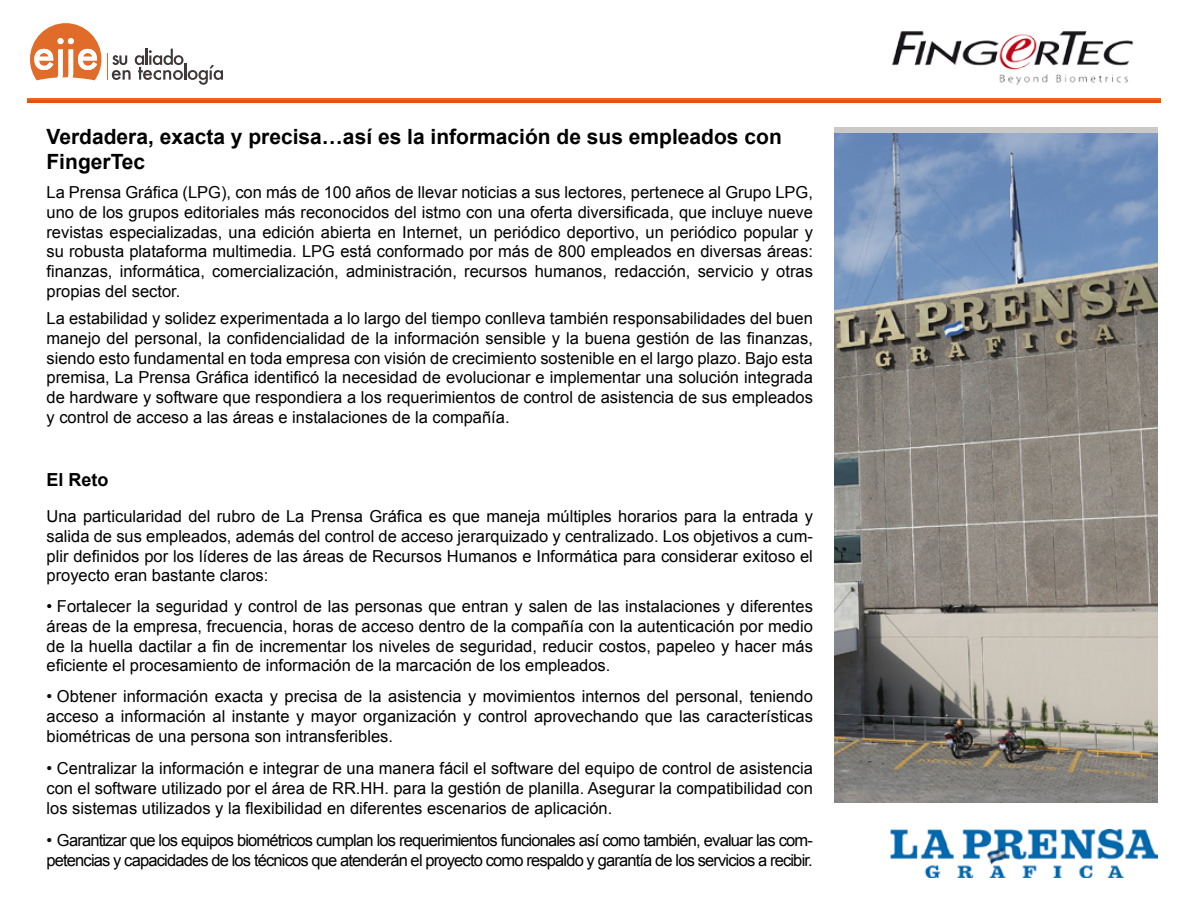
<style>
.page{position:relative;width:1188px;height:918px;background:#fff}
.page>*{position:absolute;margin:0;border:0;box-sizing:border-box;transform-origin:0 0}
.t1{font:700 21px/25.2px "Arial";color:#000}
.t2{font:700 18px "Arial";color:#000}
.t3{font:16.5px/19.8px "Arial";color:#000;text-align:justify}
.t4{font:16.5px/19.8px "Arial";letter-spacing:-.05em;color:#000}
</style>
<div class="page">
<hr style="left:27px;top:98px;width:1134px;height:4px;background:#ef6421">
<hr style="left:27px;top:100px;width:1134px;height:2px;background:#de5511">
<img style="left:892px;top:31px;width:242px;height:54px">
<svg style="left:30px;top:23px;width:71px;height:57px"></svg>
<svg style="left:107px;top:49px;width:116px;height:36px"></svg>
<img style="left:890px;top:830px;width:268px;height:47px">
<img style="left:834px;top:133px;width:324px;height:670px">
<p class="t1" style="left:46px;top:125px;width:737px">Verdadera, exacta y precisa…así es la información de sus empleados con<br>FingerTec</p>
<p class="t3" style="left:46px;top:182px;width:768px">La Prensa Gráfica (LPG), con más de 100 años de llevar noticias a sus lectores, pertenece al Grupo LPG, uno de los grupos editoriales más reconocidos del istmo con una oferta diversificada, que incluye nueve revistas especializadas, una edición abierta en Internet, un periódico deportivo, un periódico popular y su robusta plataforma multimedia. LPG está conformado por más de 800 empleados en diversas áreas: finanzas, informática, comercialización, administración, recursos humanos, redacción, servicio y otras propias del sector.</p>
<p class="t3" style="left:46px;top:308px;width:768px">La estabilidad y solidez experimentada a lo largo del tiempo conlleva también responsabilidades del buen manejo del personal, la confidencialidad de la información sensible y la buena gestión de las finanzas, siendo esto fundamental en toda empresa con visión de crecimiento sostenible en el largo plazo. Bajo esta premisa, La Prensa Gráfica identificó la necesidad de evolucionar e implementar una solución integrada de hardware y software que respondiera a los requerimientos de control de asistencia de sus empleados y control de acceso a las áreas e instalaciones de la compañía.</p>
<p class="t2" style="left:46px;top:468px;width:64px">El Reto</p>
<p class="t3" style="left:46px;top:506px;width:768px">Una particularidad del rubro de La Prensa Gráfica es que maneja múltiples horarios para la entrada y salida de sus empleados, además del control de acceso jerarquizado y centralizado. Los objetivos a cum&shy;plir definidos por los líderes de las áreas de Recursos Humanos e Informática para considerar exitoso el proyecto eran bastante claros:</p>
<p class="t3" style="left:46px;top:596px;width:768px">• Fortalecer la seguridad y control de las personas que entran y salen de las instalaciones y diferentes áreas de la empresa, frecuencia, horas de acceso dentro de la compañía con la autenticación por medio de la huella dactilar a fin de incrementar los niveles de seguridad, reducir costos, papeleo y hacer más eficiente el procesamiento de información de la marcación de los empleados.</p>
<p class="t3" style="left:46px;top:686px;width:768px">• Obtener información exacta y precisa de la asistencia y movimientos internos del personal, teniendo acceso a información al instante y mayor organización y control aprovechando que las características biométricas de una persona son intransferibles.</p>
<p class="t3" style="left:46px;top:759px;width:768px">• Centralizar la información e integrar de una manera fácil el software del equipo de control de asistencia con el software utilizado por el área de RR.HH. para la gestión de planilla. Asegurar la compatibilidad con los sistemas utilizados y la flexibilidad en diferentes escenarios de aplicación.</p>
<p class="t4" style="left:46px;top:831px;width:768px">• Garantizar que los equipos biométricos cumplan los requerimientos funcionales así como también, evaluar las com&shy;petencias y capacidades de los técnicos que atenderán el proyecto como respaldo y garantía de los servicios a recibir.</p>
</div>
